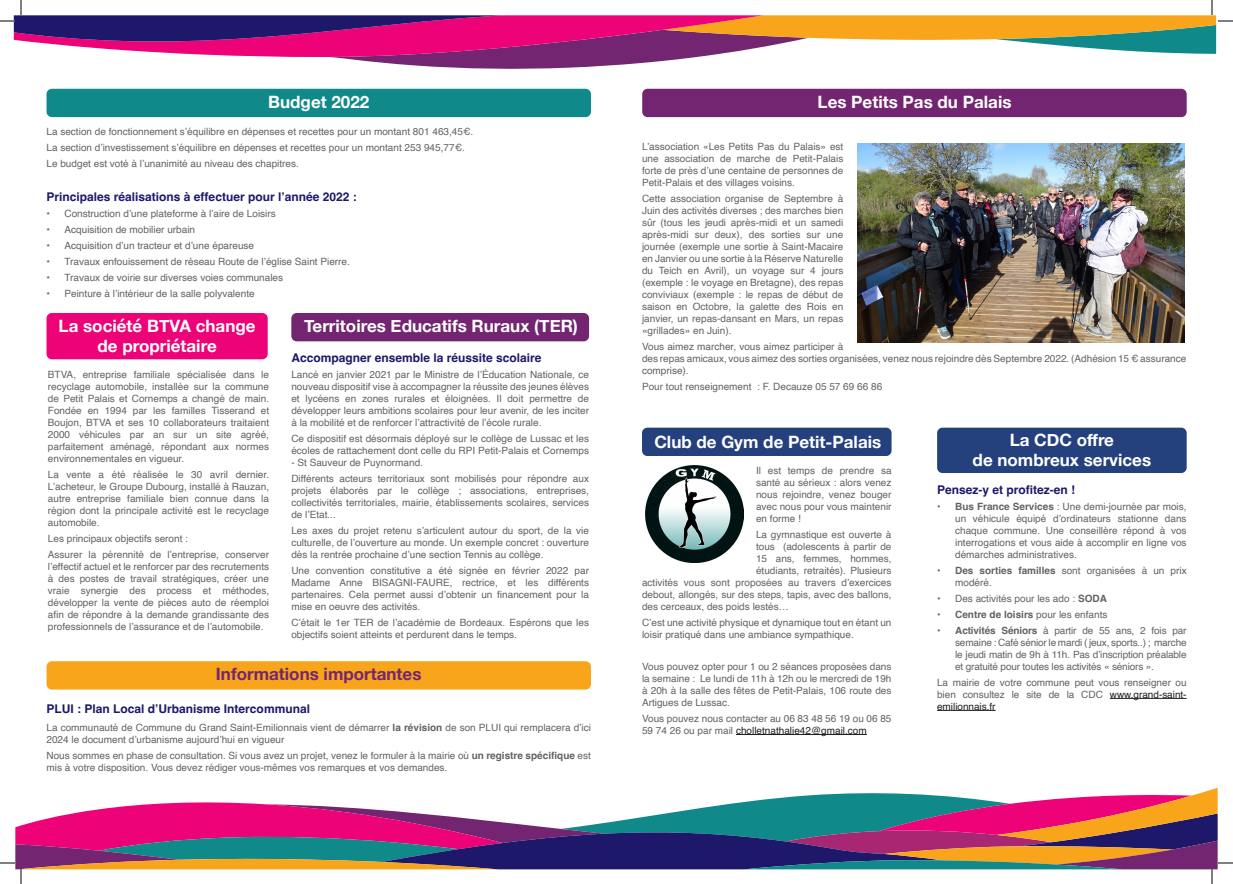
<style>
.page{position:relative;width:1233px;height:884px;background:#fff}
.page>*{position:absolute;margin:0;border:0;box-sizing:border-box;transform-origin:0 0}
.Titres{font:700 17px "Helvetica Neue";color:#fff}
.Titres-2{font:700 17px "Helvetica Neue";color:#732571}
.t1{font:700 12px "Helvetica";color:#1d186a}
.t2{font:10px/12px "Helvetica";color:#656261;text-align:justify}
.t3{font:700 10px "Helvetica";color:#656261}
.s1{font-weight:700}
.s2{color:#231f20}
.s3{font-weight:400}
</style>
<div class="page">
<div style="left:47px;top:89px;width:544px;height:28px;background:#10898b;border-radius:5px"></div>
<div style="left:47px;top:661px;width:544px;height:29px;background:#f9a51b;border-radius:5px"></div>
<div style="left:642px;top:89px;width:544px;height:28px;background:#732571;border-radius:5px"></div>
<div style="left:642px;top:428px;width:249px;height:28px;background:#24407d;border-radius:5px"></div>
<div style="left:291px;top:313px;width:298px;height:28px;background:#732571;border-radius:5px"></div>
<div style="left:47px;top:313px;width:221px;height:46px;background:#ed0277;border-radius:5px"></div>
<div style="left:937px;top:428px;width:249px;height:45px;background:#24407d;border-radius:5px"></div>
<hr style="left:736px;top:734px;width:131px;height:1px;background:#231f20">
<hr style="left:1109px;top:698px;width:77px;height:1px;background:#231f20">
<hr style="left:937px;top:710px;width:58px;height:1px;background:#231f20">
<img style="left:646px;top:465px;width:97px;height:98px">
<img style="left:857px;top:144px;width:327px;height:198px">
<svg style="left:0;top:0;width:1233px;height:69px"></svg>
<svg style="left:0;top:788px;width:1233px;height:96px"></svg>
<p class="Titres" style="left:268px;top:89px;width:103px">Budget 2022</p>
<p class="t2" style="left:47px;top:126px;width:428px">La section de fonctionnement s’équilibre en dépenses et recettes pour un montant 801 463,45€.</p>
<p class="t2" style="left:47px;top:142px;width:420px">La section d’investissement s’équilibre en dépenses et recettes pour un montant 253 945,77€.</p>
<p class="t2" style="left:47px;top:158px;width:254px">Le budget est voté à l’unanimité au niveau des chapitres.</p>
<p class="t1" style="left:47px;top:190px;width:312px">Principales réalisations à effectuer pour l’année 2022 :</p>
<p class="t2" style="left:47px;top:208px;width:231px">• Construction d’une plateforme à l’aire de Loisirs</p>
<p class="t2" style="left:47px;top:224px;width:150px">• Acquisition de mobilier urbain</p>
<p class="t2" style="left:47px;top:240px;width:209px">• Acquisition d’un tracteur et d’une épareuse</p>
<p class="t2" style="left:47px;top:256px;width:305px">• Travaux enfouissement de réseau Route de l’église Saint Pierre.</p>
<p class="t2" style="left:47px;top:272px;width:238px">• Travaux de voirie sur diverses voies communales</p>
<p class="t2" style="left:47px;top:288px;width:210px">• Peinture à l’intérieur de la salle polyvalente</p>
<p class="Titres" style="left:59px;top:312px;width:198px">La société BTVA change</p>
<p class="Titres" style="left:97px;top:333px;width:121px">de propriétaire</p>
<p class="t2" style="left:48px;top:369px;width:223px">BTVA, entreprise familiale spécialisée dans le recyclage automobile, installée sur la commune de Petit Palais et Cornemps a changé de main.<br>Fondée en 1994 par les familles Tisserand et Boujon, BTVA et ses 10 collaborateurs traitaient 2000 véhicules par an sur un site agréé, parfaitement aménagé, répondant aux normes environnementales en vigueur.</p>
<p class="t2" style="left:48px;top:469px;width:223px">La vente a été réalisée le 30 avril dernier.<br>L’acheteur, le Groupe Dubourg, installé à Rauzan, autre entreprise familiale bien connue dans la région dont la principale activité est le recyclage automobile.</p>
<p class="t2" style="left:48px;top:533px;width:142px">Les principaux objectifs seront :</p>
<p class="t2" style="left:48px;top:549px;width:223px">Assurer la pérennité de l’entreprise, conserver l’effectif actuel et le renforcer par des recrutements à des postes de travail stratégiques, créer une vraie synergie des process et méthodes, développer la vente de pièces auto de réemploi afin de répondre à la demande grandissante des professionnels de l’assurance et de l’automobile.</p>
<p class="Titres" style="left:304px;top:312px;width:275px">Territoires Educatifs Ruraux (TER)</p>
<p class="t1" style="left:291px;top:350px;width:252px">Accompagner ensemble la réussite scolaire</p>
<p class="t2" style="left:291px;top:369px;width:299px">Lancé en janvier 2021 par le Ministre de l’Éducation Nationale, ce nouveau dispositif vise à accompagner la réussite des jeunes élèves et lycéens en zones rurales et éloignées. Il doit permettre de développer leurs ambitions scolaires pour leur avenir, de les inciter à la mobilité et de renforcer l’attractivité de l’école rurale.</p>
<p class="t2" style="left:291px;top:433px;width:299px">Ce dispositif est désormais déployé sur le collège de Lussac et les écoles de rattachement dont celle du RPI Petit-Palais et Cornemps</p>
<p class="t2" style="left:291px;top:457px;width:133px">- St Sauveur de Puynormand.</p>
<p class="t2" style="left:291px;top:473px;width:299px">Différents acteurs territoriaux sont mobilisés pour répondre aux projets élaborés par le collège ; associations, entreprises, collectivités territoriales, mairie, établissements scolaires, services de l’Etat...</p>
<p class="t2" style="left:291px;top:525px;width:299px">Les axes du projet retenu s’articulent autour du sport, de la vie culturelle, de l’ouverture au monde. Un exemple concret : ouverture dès la rentrée prochaine d’une section Tennis au collège.</p>
<p class="t2" style="left:291px;top:565px;width:299px">Une convention constitutive a été signée en février 2022 par Madame Anne BISAGNI-FAURE, rectrice, et les différents partenaires. Cela permet aussi d’obtenir un financement pour la mise en oeuvre des activités.</p>
<p class="t2" style="left:291px;top:617px;width:299px">C’était le 1er TER de l’académie de Bordeaux. Espérons que les objectifs soient atteints et perdurent dans le temps.</p>
<p class="Titres-2" style="left:216px;top:661px;width:207px">Informations importantes</p>
<p class="t1" style="left:47px;top:701px;width:265px">PLUI : Plan Local d’Urbanisme Intercommunal</p>
<p class="t2" style="left:47px;top:722px;width:546px">La communauté de Commune du Grand Saint-Emilionnais vient de démarrer <span class="s1">la révision</span> de son PLUI qui remplacera d’ici<br>2024 le document d’urbanisme aujourd’hui en vigueur</p>
<p class="t2" style="left:47px;top:750px;width:546px">Nous sommes en phase de consultation. Si vous avez un projet, venez le formuler à la mairie où <span class="s1">un registre spécifique</span> est mis à votre disposition. Vous devez rédiger vous-mêmes vos remarques et vos demandes.</p>
<p class="Titres" style="left:817px;top:89px;width:195px">Les Petits Pas du Palais</p>
<p class="t2" style="left:642px;top:141px;width:203px">L’association «Les Petits Pas du Palais» est une association de marche de Petit-Palais forte de près d’une centaine de personnes de Petit-Palais et des villages voisins.</p>
<p class="t2" style="left:642px;top:193px;width:203px">Cette association organise de Septembre à Juin des activités diverses ; des marches bien sûr (tous les jeudi après-midi et un samedi après-midi sur deux), des sorties sur une journée (exemple une sortie à Saint-Macaire en Janvier ou une sortie à la Réserve Naturelle du Teich en Avril), un voyage sur 4 jours (exemple : le voyage en Bretagne), des repas conviviaux (exemple : le repas de début de saison en Octobre, la galette des Rois en janvier, un repas-dansant en Mars, un repas «grillades» en Juin).</p>
<p class="t2" style="left:642px;top:341px;width:546px;text-align:left">Vous aimez marcher, vous aimez participer à<br>des repas amicaux, vous aimez des sorties organisées, venez nous rejoindre dès Septembre 2022. (Adhésion 15 € assurance comprise).</p>
<p class="t2" style="left:642px;top:381px;width:242px">Pour tout renseignement : F. Decauze 05 57 69 66 86</p>
<p class="Titres" style="left:654px;top:429px;width:228px">Club de Gym de Petit-Palais</p>
<p class="Titres" style="left:1009px;top:426px;width:106px">La CDC offre</p>
<p class="Titres" style="left:972px;top:447px;width:180px">de nombreux services</p>
<p class="t2" style="left:756px;top:465px;width:137px">Il est temps de prendre sa santé au sérieux : alors venez nous rejoindre, venez bouger avec nous pour vous maintenir en forme !</p>
<p class="t2" style="left:756px;top:529px;width:137px">La gymnastique est ouverte à</p>
<p class="t2" style="left:756px;top:541px;width:137px">tous (adolescents à partir de</p>
<p class="t2" style="left:756px;top:553px;width:137px">15 ans, femmes, hommes,</p>
<p class="t2" style="left:756px;top:565px;width:137px">étudiants, retraités). Plusieurs</p>
<p class="t2" style="left:642px;top:577px;width:251px">activités vous sont proposées au travers d’exercices</p>
<p class="t2" style="left:642px;top:589px;width:251px">debout, allongés, sur des steps, tapis, avec des ballons,</p>
<p class="t2" style="left:642px;top:601px;width:148px">des cerceaux, des poids lestés…</p>
<p class="t2" style="left:642px;top:617px;width:251px">C’est une activité physique et dynamique tout en étant un loisir pratiqué dans une ambiance sympathique.</p>
<p class="t2" style="left:642px;top:660px;width:251px">Vous pouvez opter pour 1 ou 2 séances proposées dans la semaine : Le lundi de 11h à 12h ou le mercredi de 19h à 20h à la salle des fêtes de Petit-Palais, 106 route des Artigues de Lussac.</p>
<p class="t2" style="left:642px;top:712px;width:251px">Vous pouvez nous contacter au 06 83 48 56 19 ou 06 85<br>59 74 26 ou par mail <span class="s2">cholletnathalie42@gmail.com</span></p>
<p class="t1" style="left:937px;top:482px;width:140px">Pensez-y et profitez-en !</p>
<p class="t2" style="left:955px;top:501px;width:233px;text-indent:-18px"><span class="s1">• Bus France Services</span> : Une demi-journée par mois, un véhicule équipé d’ordinateurs stationne dans chaque commune. Une conseillère répond à vos interrogations et vous aide à accomplir en ligne vos démarches administratives.</p>
<p class="t2" style="left:955px;top:564px;width:233px;text-indent:-18px"><span class="s1">• Des sorties familles</span> sont organisées à un prix modéré.</p>
<p class="t2" style="left:937px;top:592px;width:171px">• Des activités pour les ado : <span class="s1">SODA</span></p>
<p class="t3" style="left:937px;top:608px;width:172px">• Centre de loisirs <span class="s3">pour les enfants</span></p>
<p class="t2" style="left:955px;top:624px;width:233px;text-indent:-18px"><span class="s1">• Activités Séniors</span> à partir de 55 ans, 2 fois par semaine : Café sénior le mardi ( jeux, sports..) ; marche le jeudi matin de 9h à 11h. Pas d’inscription préalable et gratuité pour toutes les activités « séniors ».</p>
<p class="t2" style="left:937px;top:676px;width:251px">La mairie de votre commune peut vous renseigner ou bien consultez le site de la CDC <span class="s2">www.grand-saint&shy;emilionnais.fr</span></p>
</div>
